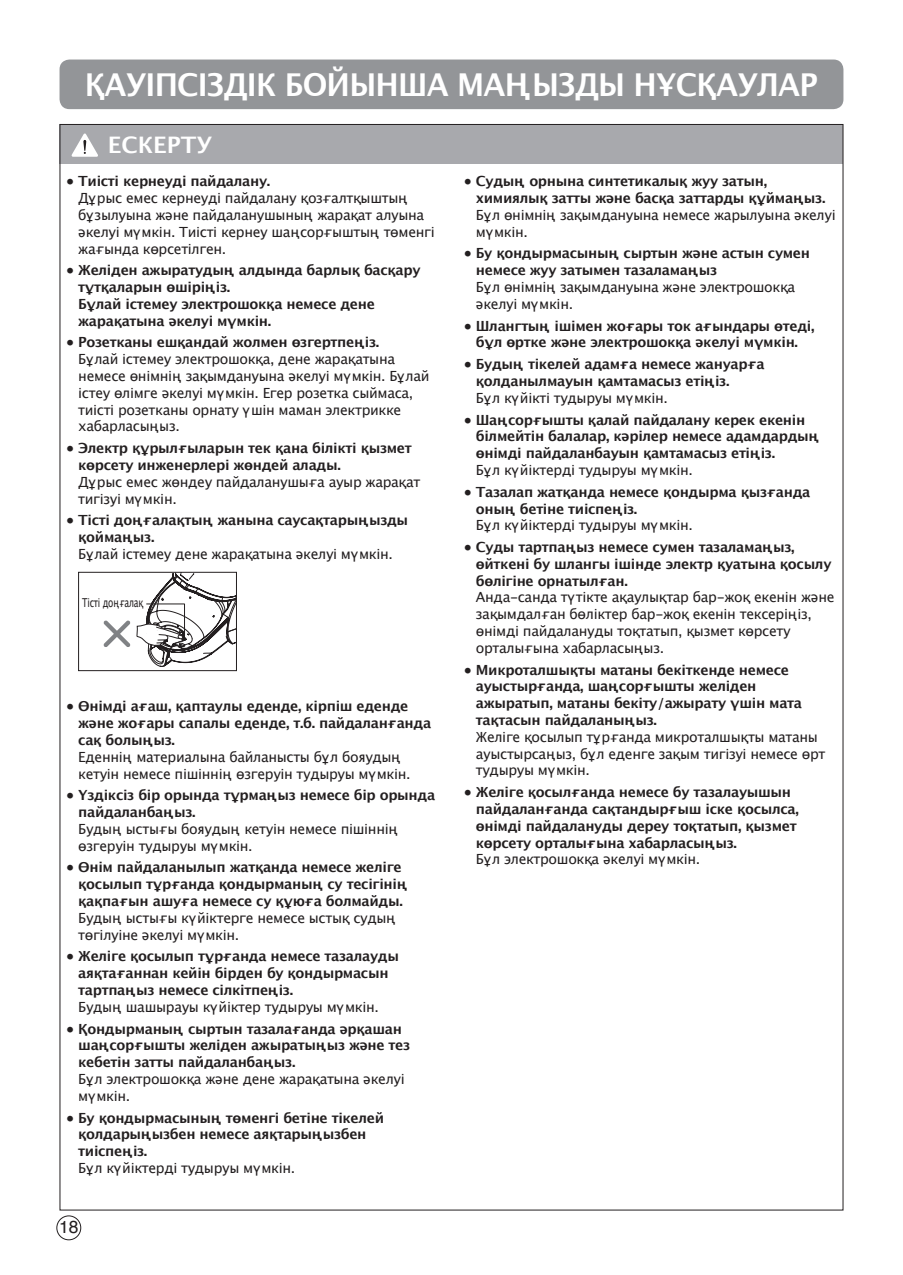
<style>
.page{position:relative;width:903px;height:1275px;background:#fff}
.page>*{position:absolute;margin:0;border:0;box-sizing:border-box;transform-origin:0 0}
.t1{font:700 31.5px "Lucida Grande";letter-spacing:-.025em;color:#fff;scale:.95 1}
.t2{font:700 22.75px "Lucida Grande";color:#fff}
.t3{font:17.5px "Helvetica";color:#231f20}
.t4{font:700 14px/16.8px "Lucida Grande";letter-spacing:-.025em;color:#231f20}
.t5{font:14px/16.8px "Lucida Grande";letter-spacing:-.025em;color:#231f20}
.t6{font:12.25px "Lucida Grande";letter-spacing:-.025em;color:#231f20;scale:.7 1}
</style>
<div class="page">
<div style="left:56px;top:1215px;width:25px;height:25px;border:1px solid #231f20;border-radius:50%"></div>
<div style="left:60px;top:124px;width:783px;height:40px;background:#a8a9ad"></div>
<div style="left:60px;top:60px;width:783px;height:49px;background:#939598;border-radius:10px"></div>
<svg style="left:72px;top:134px;width:26px;height:23px"></svg>
<svg style="left:103px;top:620px;width:27px;height:27px"></svg>
<svg style="left:136px;top:574px;width:99px;height:93px"></svg>
<div style="left:78px;top:572px;width:159px;height:99px;border:1px solid #231f20"></div>
<h1 class="t1" style="left:85px;top:66px;width:773px">ҚАУІПСІЗДІК БОЙЫНША МАҢЫЗДЫ НҰСҚАУЛАР</h1>
<h2 class="t2" style="left:108px;top:132px;width:106px">ЕСКЕРТУ</h2>
<p class="t4" style="left:66px;top:173px;width:205px">● Тиісті кернеуді пайдалану.</p>
<p class="t5" style="left:78px;top:190px;width:358px">Дұрыс емес кернеуді пайдалану қозғалтқыштың бұзылуына және пайдаланушының жарақат алуына әкелуі мүмкін. Тиісті кернеу шаңсорғыштың төменгі жағында көрсетілген.</p>
<p class="t4" style="left:78px;top:262px;width:344px;text-indent:-12px">● Желіден ажыратудың алдында барлық басқару тұтқаларын өшіріңіз.<br>Бұлай істемеу электрошокқа немесе дене жарақатына әкелуі мүмкін.</p>
<p class="t4" style="left:66px;top:334px;width:315px">● Розетканы ешқандай жолмен өзгертпеңіз.</p>
<p class="t5" style="left:78px;top:351px;width:353px">Бұлай істемеу электрошокқа, дене жарақатына немесе өнімнің зақымдануына әкелуі мүмкін. Бұлай істеу өлімге әкелуі мүмкін. Егер розетка сыймаса, тиісті розетканы орнату үшін маман электрикке хабарласыңыз.</p>
<p class="t4" style="left:78px;top:440px;width:335px;text-indent:-12px">● Электр құрылғыларын тек қана білікті қызмет көрсету инженерлері жөндей алады.</p>
<p class="t5" style="left:78px;top:474px;width:344px">Дұрыс емес жөндеу пайдаланушыға ауыр жарақат тигізуі мүмкін.</p>
<p class="t4" style="left:78px;top:512px;width:331px;text-indent:-12px">● Тісті доңғалақтың жанына саусақтарыңызды қоймаңыз.</p>
<p class="t5" style="left:78px;top:546px;width:316px">Бұлай істемеу дене жарақатына әкелуі мүмкін.</p>
<p class="t6" style="left:82px;top:595px;width:89px">Тісті доңғалақ</p>
<p class="t4" style="left:78px;top:698px;width:354px;text-indent:-12px">● Өнімді ағаш, қаптаулы еденде, кірпіш еденде және жоғары сапалы еденде, т.б. пайдаланғанда сақ болыңыз.</p>
<p class="t5" style="left:78px;top:748px;width:334px">Еденнің материалына байланысты бұл бояудың кетуін немесе пішіннің өзгеруін тудыруы мүмкін.</p>
<p class="t4" style="left:78px;top:787px;width:358px;text-indent:-12px">● Үздіксіз бір орында тұрмаңыз немесе бір орында пайдаланбаңыз.</p>
<p class="t5" style="left:78px;top:821px;width:322px">Будың ыстығы бояудың кетуін немесе пішіннің өзгеруін тудыруы мүмкін.</p>
<p class="t4" style="left:78px;top:859px;width:331px;text-indent:-12px">● Өнім пайдаланылып жатқанда немесе желіге қосылып тұрғанда қондырманың су тесігінің қақпағын ашуға немесе су құюға болмайды.</p>
<p class="t5" style="left:78px;top:910px;width:320px">Будың ыстығы күйіктерге немесе ыстық судың төгілуіне әкелуі мүмкін.</p>
<p class="t4" style="left:78px;top:948px;width:322px;text-indent:-12px">● Желіге қосылып тұрғанда немесе тазалауды аяқтағаннан кейін бірден бу қондырмасын тартпаңыз немесе сілкітпеңіз.</p>
<p class="t5" style="left:78px;top:999px;width:302px">Будың шашырауы күйіктер тудыруы мүмкін.</p>
<p class="t4" style="left:78px;top:1020px;width:333px;text-indent:-12px">● Қондырманың сыртын тазалағанда әрқашан шаңсорғышты желіден ажыратыңыз және тез кебетін затты пайдаланбаңыз.</p>
<p class="t5" style="left:78px;top:1071px;width:328px">Бұл электрошокқа және дене жарақатына әкелуі мүмкін.</p>
<p class="t4" style="left:78px;top:1109px;width:307px;text-indent:-12px">● Бу қондырмасының төменгі бетіне тікелей қолдарыңызбен немесе аяқтарыңызбен тиіспеңіз.</p>
<p class="t5" style="left:78px;top:1160px;width:218px">Бұл күйіктерді тудыруы мүмкін.</p>
<p class="t3" style="left:59px;top:1212px;width:21px">18</p>
<p class="t4" style="left:476px;top:173px;width:351px;text-indent:-12px">● Судың орнына синтетикалық жуу затын, химиялық затты және басқа заттарды құймаңыз.</p>
<p class="t5" style="left:476px;top:207px;width:361px">Бұл өнімнің зақымдануына немесе жарылуына әкелуі мүмкін.</p>
<p class="t4" style="left:476px;top:245px;width:336px;text-indent:-12px">● Бу қондырмасының сыртын және астын сумен немесе жуу затымен тазаламаңыз</p>
<p class="t5" style="left:476px;top:279px;width:321px">Бұл өнімнің зақымдануына және электрошокқа әкелуі мүмкін.</p>
<p class="t4" style="left:464px;top:317px;width:352px;text-align:center">● Шлангтың ішімен жоғары ток ағындары өтеді, бұл өртке және электрошокқа әкелуі мүмкін.</p>
<p class="t4" style="left:476px;top:356px;width:290px;text-indent:-12px">● Будың тікелей адамға немесе жануарға қолданылмауын қамтамасыз етіңіз.</p>
<p class="t5" style="left:476px;top:390px;width:193px">Бұл күйікті тудыруы мүмкін.</p>
<p class="t4" style="left:476px;top:411px;width:345px;text-indent:-12px">● Шаңсорғышты қалай пайдалану керек екенін білмейтін балалар, кәрілер немесе адамдардың өнімді пайдаланбауын қамтамасыз етіңіз.</p>
<p class="t5" style="left:476px;top:462px;width:218px">Бұл күйіктерді тудыруы мүмкін.</p>
<p class="t4" style="left:476px;top:483px;width:336px;text-indent:-12px">● Тазалап жатқанда немесе қондырма қызғанда оның бетіне тиіспеңіз.</p>
<p class="t5" style="left:476px;top:517px;width:218px">Бұл күйіктерді тудыруы мүмкін.</p>
<p class="t4" style="left:476px;top:539px;width:357px;text-indent:-12px">● Суды тартпаңыз немесе сумен тазаламаңыз, өйткені бу шлангы ішінде электр қуатына қосылу бөлігіне орнатылған.</p>
<p class="t5" style="left:476px;top:589px;width:360px">Анда-санда түтікте ақаулықтар бар-жоқ екенін және зақымдалған бөліктер бар-жоқ екенін тексеріңіз, өнімді пайдалануды тоқтатып, қызмет көрсету орталығына хабарласыңыз.</p>
<p class="t4" style="left:476px;top:661px;width:328px;text-indent:-12px">● Микроталшықты матаны бекіткенде немесе ауыстырғанда, шаңсорғышты желіден ажыратып, матаны бекіту/ажырату үшін мата тақтасын пайдаланыңыз.</p>
<p class="t5" style="left:476px;top:729px;width:351px">Желіге қосылып тұрғанда микроталшықты матаны ауыстырсаңыз, бұл еденге зақым тигізуі немесе өрт тудыруы мүмкін.</p>
<p class="t4" style="left:476px;top:784px;width:325px;text-indent:-12px">● Желіге қосылғанда немесе бу тазалауышын пайдаланғанда сақтандырғыш іске қосылса, өнімді пайдалануды дереу тоқтатып, қызмет көрсету орталығына хабарласыңыз.</p>
<p class="t5" style="left:476px;top:851px;width:226px">Бұл электрошокқа әкелуі мүмкін.</p>
</div>
